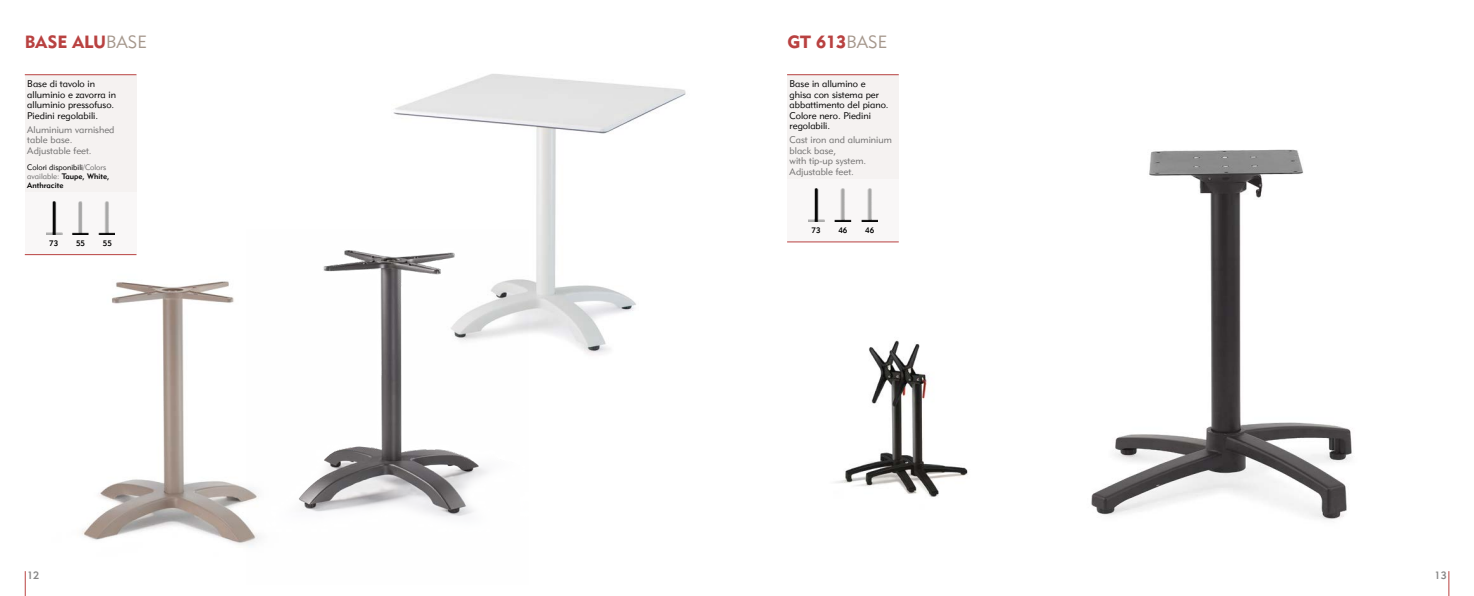
<style>
.page{position:relative;width:1474px;height:596px;background:#fff}
.page>*{position:absolute;margin:0;border:0;box-sizing:border-box;transform-origin:0 0}
.t1{font:17.5px "Geometric 415 BT Black A";color:#b94241}
.t2{font:10.5px "Geometric 415 BT Medium A";color:#878787}
.t3{font:9.62px/10.5px "Geometric 415 BT Lite A";color:#000}
.t4{font:9.62px/10.5px "Geometric 415 BT Lite A";color:#706f6f}
.t5{font:7.88px/8.8px "Geometric 415 BT Medium A";color:#000}
.t6{font:7.88px "Geometric 415 BT Lite A";color:#000}
.s1{font-family:"Geometric 415 BT Lite A";color:#a5978c}
.s2{color:#706f6f}
.s3{font-family:"Geometric 415 BT Lite A";color:#706f6f}
</style>
<div class="page">
<img style="left:81px;top:281px;width:166px;height:263px">
<img style="left:393px;top:74px;width:293px;height:281px">
<img style="left:247px;top:230px;width:281px;height:317px">
<img style="left:1091px;top:149px;width:261px;height:371px">
<img style="left:835px;top:340px;width:133px;height:157px">
<div style="left:25px;top:75px;width:111px;height:117px;background:#f5f2f1"></div>
<div style="left:25px;top:192px;width:111px;height:62px;background:#f9f7f7"></div>
<hr style="left:25px;top:74px;width:111px;height:1px;background:#b94241">
<hr style="left:25px;top:254px;width:111px;height:1px;background:#b94241">
<img style="left:46px;top:201px;width:69px;height:34px">
<div style="left:787px;top:75px;width:111px;height:105px;background:#f5f2f1"></div>
<div style="left:787px;top:180px;width:111px;height:62px;background:#f9f7f7"></div>
<hr style="left:787px;top:74px;width:111px;height:1px;background:#b94241">
<hr style="left:787px;top:241px;width:111px;height:1px;background:#b94241">
<img style="left:808px;top:188px;width:69px;height:34px">
<svg style="left:25px;top:571px;width:1px;height:24px"></svg>
<svg style="left:1448px;top:571px;width:1px;height:24px"></svg>
<h1 class="t1" style="left:25px;top:31px;width:124px">BASE ALU<span class="s1">BASE</span></h1>
<p class="t3" style="left:27px;top:78px;width:90px">Base di tavolo in alluminio e zavorra in alluminio pressofuso.<br>Piedini regolabili.</p>
<p class="t4" style="left:27px;top:124px;width:89px">Aluminium varnished table base.<br>Adjustable feet.</p>
<p class="t6" style="left:27px;top:162px;width:80px">Colori disponibili<span class="s2">/Colors</span></p>
<p class="t5" style="left:27px;top:171px;width:84px"><span class="s3">available:</span> Taupe, White,<br>Anthracite</p>
<p class="t5" style="left:49px;top:238px;width:11px">73</p>
<p class="t5" style="left:76px;top:238px;width:11px">55</p>
<p class="t5" style="left:103px;top:238px;width:11px">55</p>
<h1 class="t1" style="left:787px;top:31px;width:101px">GT 613<span class="s1">BASE</span></h1>
<p class="t3" style="left:789px;top:78px;width:101px">Base in allumino e ghisa con sistema per abbattimento del piano.<br>Colore nero. Piedini regolabili.</p>
<p class="t4" style="left:789px;top:134px;width:104px">Cast iron and aluminium black base,<br>with tip-up system.<br>Adjustable feet.</p>
<p class="t5" style="left:811px;top:225px;width:11px">73</p>
<p class="t5" style="left:838px;top:225px;width:11px">46</p>
<p class="t5" style="left:865px;top:225px;width:11px">46</p>
<p class="t2" style="left:27px;top:568px;width:14px">12</p>
<p class="t2" style="left:1434px;top:568px;width:14px">13</p>
</div>
